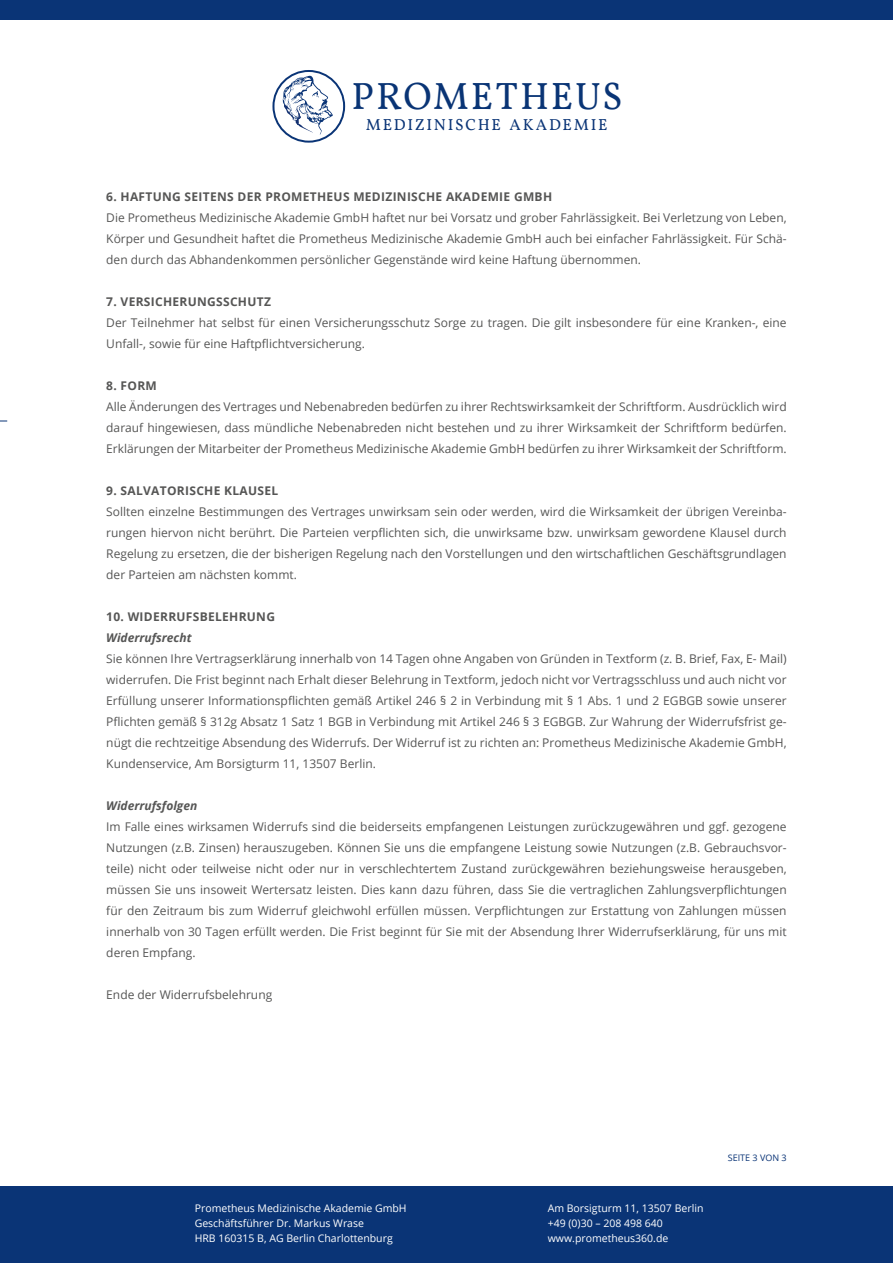
<style>
.page{position:relative;width:893px;height:1263px;background:#fff}
.page>*{position:absolute;margin:0;border:0;box-sizing:border-box;transform-origin:0 0}
.t1{font:38.55px "Vollkorn";letter-spacing:.035em;color:#093475}
.t2{font:16.2px "Vollkorn";letter-spacing:.105em;color:#0a3476}
.t3{font:12px/21px "Open Sans";color:#565655;text-align:justify}
.t4{font:700 12px "Open Sans";letter-spacing:.025em;color:#565655}
.t5{font:italic 700 12px "Open Sans";color:#565655}
.t6{font:10.5px/15px "Open Sans";color:#fff}
.t7{font:9px "Open Sans";color:#0a3476}
</style>
<div class="page">
<div style="left:0;top:0;width:893px;height:19px;background:#0a3476"></div>
<div style="left:0;top:1186px;width:893px;height:77px;background:#0a3476"></div>
<svg style="left:272px;top:70px;width:73px;height:73px"></svg>
<h1 class="t1" style="left:351px;top:72px;width:273px">PROMETHEUS</h1>
<h2 class="t2" style="left:366px;top:115px;width:243px">MEDIZINISCHE AKADEMIE</h2>
<p class="t4" style="left:106px;top:188px;width:445px">6. HAFTUNG SEITENS DER PROMETHEUS M EDIZINISCHE AKADEMIE GMBH</p>
<p class="t3" style="left:106px;top:207px;width:682px">Die Prometheus Medizinische Akademie GmbH haftet nur bei Vorsatz und grober Fahrlässigkeit. Bei Verletzung von Leben, Körper und Gesundheit haftet die Prometheus Medizinische Akademie GmbH auch bei einfacher Fahrlässigkeit. Für Schä&shy;den durch das Abhandenkommen persönlicher Gegenstände wird keine Haftung übernommen.</p>
<p class="t4" style="left:106px;top:293px;width:166px">7. VERSICHERUNGSSCHUTZ</p>
<p class="t3" style="left:106px;top:312px;width:682px">Der Teilnehmer hat selbst für einen Versicherungsschutz Sorge zu tragen. Die gilt insbesondere für eine Kranken-, eine<br>Unfall-, sowie für eine Haftpflichtversicherung.</p>
<p class="t4" style="left:106px;top:377px;width:52px">8. FORM</p>
<p class="t3" style="left:106px;top:396px;width:682px">Alle Änderungen des Vertrages und N ebenabreden bedürfen zu ihrer Rechtswirksamkeit der Schriftform. Ausdrücklich wird darauf hingewiesen, dass mündliche Nebenabreden nicht bestehen und zu ihrer Wirksamkeit der Schriftform bedürfen.<br>Erklärungen der Mitarbeiter der Prometheus Medizinische Akademie GmbH bedürfen zu ihrer Wirksamkeit der Schriftform.</p>
<p class="t4" style="left:106px;top:482px;width:173px">9. SALVATORISCHE KLAUSEL</p>
<p class="t3" style="left:106px;top:501px;width:682px">Sollten einzelne Bestimmungen des Vertrages unwirksam sein oder werden, wird die Wirksamkeit der übrigen Vereinba&shy;rungen hiervon nicht berührt. Die Parteien verpflichten sich, die unwirksame bzw. unwirksam gewordene Klausel durch Regelung zu ersetzen, die der bisherigen Regelung nach den Vorstellungen und den wirtschaftlichen Geschäftsgrundlagen der Parteien am nächsten kommt.</p>
<p class="t4" style="left:106px;top:608px;width:170px">10. WIDERRUFSBELEHRUNG</p>
<p class="t5" style="left:106px;top:629px;width:87px">Widerrufsrecht</p>
<p class="t3" style="left:106px;top:648px;width:682px">Sie können I hre Vertragserklärung innerhalb von 14 Tagen ohne Angaben von Gründen in Textform (z. B. Brief, Fax, E- Mail) widerrufen. Die Frist beginnt nach Erhalt dieser Belehrung in Textform, jedoch nicht vor Vertragsschluss und auch nicht vor Erfüllung unserer Informationspflichten gemäß Artikel 246 § 2 in Verbindung mit § 1 Abs. 1 und 2 EGBGB sowie unserer Pflichten gemäß § 312g Absatz 1 Satz 1 BGB in Verbindung mit Artikel 246 § 3 EGBGB. Zur Wahrung der Widerrufsfrist ge&shy;nügt die rechtzeitige Absendung des Widerrufs. Der Widerruf ist zu richten an: Prometheus Medizinische Akademie GmbH, Kundenservice, Am Borsigturm 11, 13507 Berlin.</p>
<p class="t5" style="left:106px;top:797px;width:93px">Widerrufsfolgen</p>
<p class="t3" style="left:106px;top:816px;width:682px">I m Falle eines wirksamen Widerrufs sind die beiderseits empfangenen Leistungen zurückzugewähren und ggf. gezogene Nutzungen (z.B. Zinsen) herauszugeben. Können Sie uns die empfangene Leistung sowie Nutzungen (z.B. Gebrauchsvor&shy;teile) nicht oder teilweise nicht oder nur in verschlechtertem Zustand zurückgewähren beziehungsweise herausgeben, müssen Sie uns insoweit Wertersatz leisten. Dies kann dazu führen, dass Sie die vertraglichen Zahlungsverpflichtungen für den Zeitraum bis zum Widerruf gleichwohl erfüllen müssen. Verpflichtungen zur Erstattung von Zahlungen müssen innerhalb von 30 Tagen erfüllt werden. Die Frist beginnt für Sie mit der Absendung I hrer Widerrufserklärung, für uns mit deren Empfang.</p>
<p class="t3" style="left:106px;top:984px;width:167px">Ende der Widerrufsbelehrung</p>
<p class="t6" style="left:195px;top:1200px;width:213px">Prometheus Medizinische Akademie GmbH<br>Geschäftsführer Dr. Markus Wrase<br>HRB 160315 B, AG Berlin Charlottenburg</p>
<p class="t6" style="left:548px;top:1200px;width:157px">Am Borsigturm 11, 13507 Berlin +49 (0)30 – 208 498 640 www.prometheus360.de</p>
<p class="t7" style="left:728px;top:1151px;width:60px">Seite 3 von 3</p>
</div>
